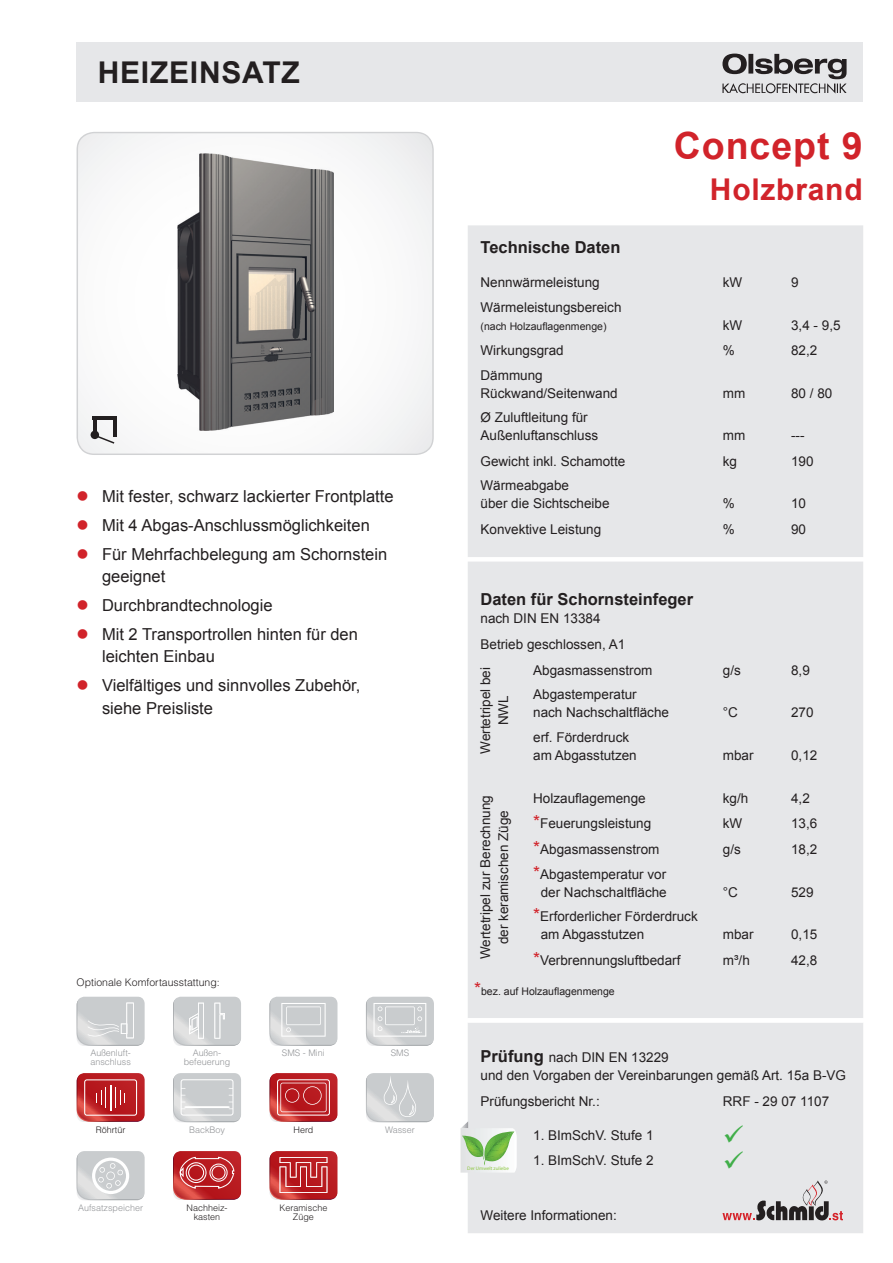
<style>
.page{position:relative;width:893px;height:1263px;background:#fff}
.page>*{position:absolute;margin:0;border:0;box-sizing:border-box;transform-origin:0 0}
.t1{font:700 37.5px "Arial";letter-spacing:.025em;color:#d1232a}
.t2{font:700 30px "Arial";letter-spacing:.025em;color:#231f20}
.t3{font:700 30px "Arial";letter-spacing:.025em;color:#d1232a}
.t4{font:16.5px/22.5px "Arial";color:#231f20}
.t5{font:700 16.5px "Arial";color:#231f20}
.t6{font:13.5px/18px "Arial";color:#231f20}
.t7{font:10.5px "Arial";color:#231f20}
.t8{font:300 10.5px "Helvetica LT Std";color:#231f20}
.t9{font:300 9px/9px "Helvetica LT Std";color:#939598}
.t10{font:300 9px/9px "Helvetica LT Std";color:#231f20;text-align:center}
.t11{font:5.1px "Myriad Pro";color:#8bc63e}
.s1{color:#d1232a}
.s2{font-size:18px;color:#d1232a}
.s3{font-weight:700;font-size:16.5px}
</style>
<div class="page">
<div style="left:77px;top:42px;width:786px;height:60px;background:#e6e7e9"></div>
<div style="left:468px;top:225px;width:395px;height:1008px;background:#e6e7e9"></div>
<svg style="left:468px;top:1018px;width:395px;height:4px"></svg>
<svg style="left:77px;top:132px;width:357px;height:323px"></svg>
<svg style="left:722px;top:54px;width:125px;height:40px"></svg>
<svg style="left:460px;top:1121px;width:57px;height:51px"></svg>
<div style="left:91px;top:431px;width:8px;height:8px;background:#231f20;border-radius:50%"></div>
<svg style="left:94px;top:434px;width:20px;height:10px"></svg>
<hr style="left:93px;top:416px;width:24px;height:3px;background:#231f20">
<hr style="left:93px;top:416px;width:4px;height:21px;background:#231f20">
<hr style="left:113px;top:416px;width:4px;height:21px;background:#231f20">
<svg style="left:722px;top:1180px;width:121px;height:41px;background:#c2bbbd"></svg>
<img style="left:178px;top:154px;width:156px;height:276px">
<svg style="left:173px;top:1073px;width:68px;height:49px;background:#d0d3d4"></svg>
<svg style="left:76px;top:1073px;width:69px;height:49px;background:#c33e41"></svg>
<svg style="left:76px;top:997px;width:69px;height:49px;background:#d0d2d4"></svg>
<svg style="left:269px;top:1151px;width:68px;height:49px;background:#c44245"></svg>
<svg style="left:269px;top:1073px;width:68px;height:49px;background:#c33e42"></svg>
<svg style="left:173px;top:1151px;width:68px;height:49px;background:#c44043"></svg>
<svg style="left:173px;top:997px;width:68px;height:49px;background:#d0d3d4"></svg>
<svg style="left:269px;top:997px;width:68px;height:49px;background:#d0d2d4"></svg>
<svg style="left:366px;top:997px;width:68px;height:49px;background:#d1d3d5"></svg>
<svg style="left:366px;top:1073px;width:68px;height:49px;background:#ced1d2"></svg>
<svg style="left:76px;top:1151px;width:69px;height:49px;background:#d3d5d7"></svg>
<svg style="left:725px;top:1125px;width:18px;height:18px"></svg>
<svg style="left:725px;top:1151px;width:18px;height:17px"></svg>
<h2 class="t2" style="left:98px;top:52px;width:203px">HEIZEINSATZ</h2>
<p class="t4" style="left:77px;top:485px;width:319px"><span class="s1">●</span> Mit fester, schwarz lackierter Frontplatte</p>
<p class="t4" style="left:77px;top:514px;width:295px"><span class="s1">●</span> Mit 4 Abgas-Anschlussmöglichkeiten</p>
<p class="t4" style="left:102px;top:543px;width:287px;text-indent:-26px"><span class="s1">●</span> Für Mehrfachbelegung am Schornstein geeignet</p>
<p class="t4" style="left:77px;top:594px;width:198px"><span class="s1">●</span> Durchbrandtechnologie</p>
<p class="t4" style="left:102px;top:623px;width:257px;text-indent:-26px"><span class="s1">●</span> Mit 2 Transportrollen hinten für den leichten Einbau</p>
<p class="t4" style="left:102px;top:674px;width:260px;text-indent:-26px"><span class="s1">●</span> Vielfältiges und sinnvolles Zubehör, siehe Preisliste</p>
<p class="t8" style="left:77px;top:976px;width:145px">Optionale Komfortausstattung:</p>
<p class="t9" style="left:90px;top:1048px;width:42px">Außenluft&shy;anschluss</p>
<p class="t9" style="left:184px;top:1048px;width:48px;text-align:center">Außen&shy;befeuerung</p>
<p class="t9" style="left:282px;top:1048px;width:44px">SMS - Mini</p>
<p class="t9" style="left:391px;top:1048px;width:20px">SMS</p>
<p class="t10" style="left:96px;top:1125px;width:31px">Röhrtür</p>
<p class="t9" style="left:189px;top:1125px;width:38px">BackBoy</p>
<p class="t10" style="left:294px;top:1125px;width:21px">Herd</p>
<p class="t9" style="left:385px;top:1125px;width:31px">Wasser</p>
<p class="t9" style="left:78px;top:1203px;width:67px">Aufsatzspeicher</p>
<p class="t10" style="left:187px;top:1203px;width:43px">Nachheiz&shy;kasten</p>
<p class="t10" style="left:279px;top:1203px;width:50px">Keramische<br>Züge</p>
<h1 class="t1" style="left:674px;top:121px;width:190px">Concept 9</h1>
<h2 class="t3" style="left:710px;top:170px;width:154px">Holzbrand</h2>
<p class="t5" style="left:480px;top:236px;width:141px">Technische Daten</p>
<p class="t6" style="left:480px;top:273px;width:121px">Nennwärmeleistung</p>
<p class="t6" style="left:723px;top:273px;width:21px">kW</p>
<p class="t6" style="left:480px;top:298px;width:143px">Wärmeleistungsbereich</p>
<p class="t7" style="left:480px;top:319px;width:128px">(nach Holzauflagenmenge)</p>
<p class="t6" style="left:723px;top:316px;width:21px">kW</p>
<p class="t6" style="left:480px;top:341px;width:85px">Wirkungsgrad</p>
<p class="t6" style="left:723px;top:341px;width:14px">%</p>
<p class="t6" style="left:480px;top:366px;width:139px">Dämmung<br>Rückwand/Seitenwand</p>
<p class="t6" style="left:723px;top:384px;width:24px">mm</p>
<p class="t6" style="left:480px;top:408px;width:119px">Ø Zuluftleitung für<br>Außenluftanschluss</p>
<p class="t6" style="left:723px;top:426px;width:24px">mm</p>
<p class="t6" style="left:480px;top:452px;width:146px">Gewicht inkl. Schamotte</p>
<p class="t6" style="left:723px;top:452px;width:16px">kg</p>
<p class="t6" style="left:480px;top:477px;width:131px">Wärmeabgabe<br>über die Sichtscheibe</p>
<p class="t6" style="left:723px;top:494px;width:14px">%</p>
<p class="t6" style="left:480px;top:520px;width:122px">Konvektive Leistung</p>
<p class="t6" style="left:723px;top:520px;width:14px">%</p>
<p class="t5" style="left:480px;top:588px;width:214px">Daten für Schornsteinfeger</p>
<p class="t6" style="left:480px;top:606px;width:146px;line-height:25.5px">nach DIN EN 13384<br>Betrieb geschlossen, A1</p>
<p class="t6" style="left:477px;top:754px;width:88px;text-align:center;rotate:-90deg">Wertetripel bei<br>NWL</p>
<p class="t6" style="left:533px;top:661px;width:121px">Abgasmassenstrom</p>
<p class="t6" style="left:723px;top:661px;width:20px">g/s</p>
<p class="t6" style="left:533px;top:685px;width:137px">Abgastemperatur nach Nachschaltfläche</p>
<p class="t6" style="left:723px;top:703px;width:17px">°C</p>
<p class="t6" style="left:533px;top:728px;width:105px">erf. Förderdruck am Abgasstutzen</p>
<p class="t6" style="left:723px;top:746px;width:32px">mbar</p>
<p class="t6" style="left:477px;top:959px;width:166px;text-align:center;rotate:-90deg">Wertetripel zur Berechnung der keramischen Züge</p>
<p class="t6" style="left:533px;top:789px;width:114px">Holzauflagemenge</p>
<p class="t6" style="left:723px;top:789px;width:27px">kg/h</p>
<p class="t6" style="left:533px;top:815px;width:120px"><span class="s2">*</span>Feuerungsleistung</p>
<p class="t6" style="left:723px;top:815px;width:21px">kW</p>
<p class="t6" style="left:533px;top:840px;width:128px"><span class="s2">*</span>Abgasmassenstrom</p>
<p class="t6" style="left:723px;top:840px;width:20px">g/s</p>
<p class="t6" style="left:533px;top:865px;width:135px;text-align:center"><span class="s2">*</span>Abgastemperatur vor der Nachschaltfläche</p>
<p class="t6" style="left:723px;top:883px;width:17px">°C</p>
<p class="t6" style="left:541px;top:907px;width:159px;text-indent:-8px"><span class="s2">*</span>Erforderlicher Förderdruck am Abgasstutzen</p>
<p class="t6" style="left:723px;top:925px;width:32px">mbar</p>
<p class="t6" style="left:533px;top:951px;width:149px"><span class="s2">*</span>Verbrennungsluftbedarf</p>
<p class="t6" style="left:723px;top:951px;width:28px">m³/h</p>
<p class="t7" style="left:474px;top:984px;width:142px"><span class="s2">*</span>bez. auf Holzauflagenmenge</p>
<p class="t6" style="left:791px;top:273px;width:9px">9</p>
<p class="t6" style="left:791px;top:312px;width:51px;line-height:25.5px">3,4 - 9,5<br>82,2</p>
<p class="t6" style="left:791px;top:384px;width:43px">80 / 80</p>
<p class="t6" style="left:791px;top:423px;width:24px;line-height:25.5px">---<br>190</p>
<p class="t6" style="left:791px;top:491px;width:17px;line-height:25.5px">10<br>90</p>
<p class="t6" style="left:791px;top:661px;width:20px">8,9</p>
<p class="t6" style="left:791px;top:704px;width:24px">270</p>
<p class="t6" style="left:791px;top:746px;width:28px">0,12</p>
<p class="t6" style="left:791px;top:785px;width:28px;line-height:25.8px">4,2<br>13,6<br>18,2</p>
<p class="t6" style="left:791px;top:883px;width:24px">529</p>
<p class="t6" style="left:791px;top:922px;width:28px;line-height:25.7px">0,15<br>42,8</p>
<p class="t6" style="left:480px;top:1048px;width:367px"><span class="s3">Prüfung</span> nach DIN EN 13229<br>und den Vorgaben der Vereinbarungen gemäß Art. 15a B-VG</p>
<p class="t6" style="left:480px;top:1092px;width:121px">Prüfungsbericht Nr.:</p>
<p class="t6" style="left:533px;top:1126px;width:122px">1. BImSchV. Stufe 1</p>
<p class="t6" style="left:533px;top:1152px;width:122px">1. BImSchV. Stufe 2</p>
<p class="t6" style="left:723px;top:1092px;width:108px">RRF - 29 07 1107</p>
<p class="t11" style="left:467px;top:1165px;width:43px">Der Umwelt zuliebe</p>
<p class="t6" style="left:480px;top:1207px;width:138px">Weitere Informationen:</p>
</div>
